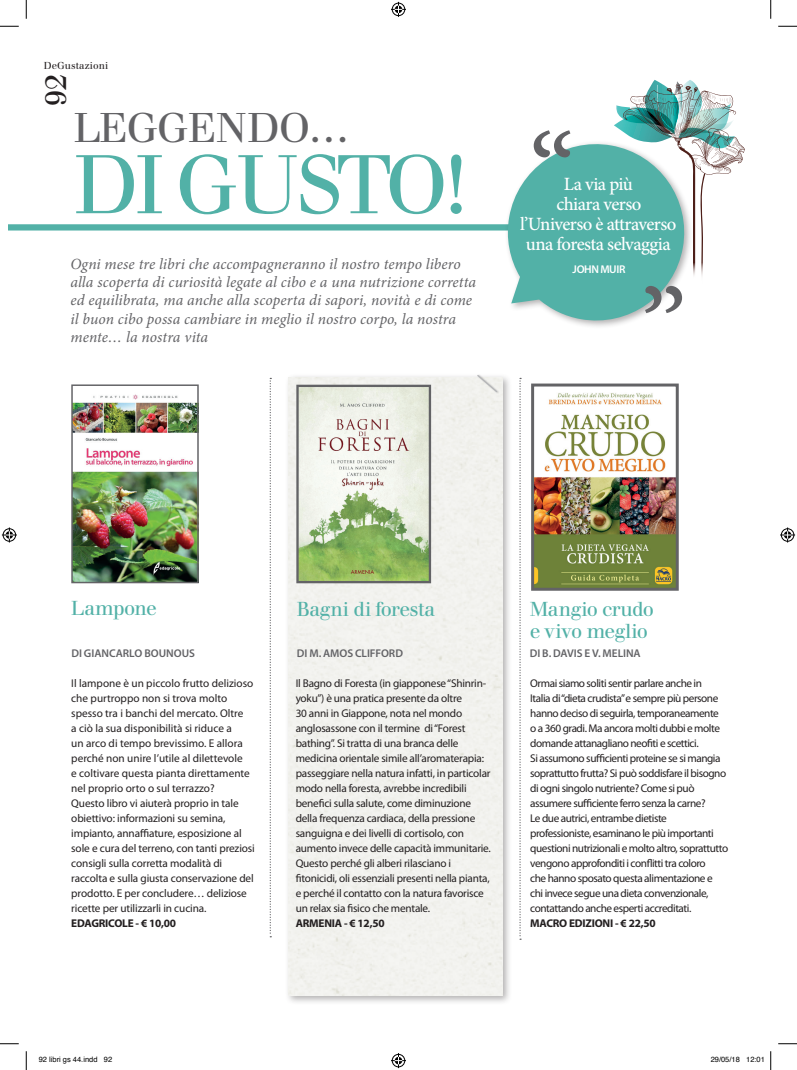
<style>
.page{position:relative;width:797px;height:1070px;background:#fff}
.page>*{position:absolute;margin:0;border:0;box-sizing:border-box;transform-origin:0 0}
.t1{font:500 112.5px "Minion Pro";color:#636366}
.t2{font:82.12px "Walbaum";letter-spacing:-.05em;color:#52b1a7}
.t3{font:41.12px "Walbaum";letter-spacing:-.03em;color:#636366}
.t4{font:30px "Walbaum";color:#231f20}
.t5{font:20px/21.8px "Walbaum";letter-spacing:-.025em;color:#52b1a7}
.t6{font:500 18.75px/20px "Minion Pro";letter-spacing:-.03em;color:#fff;text-align:center}
.t7{font:italic 15.5px/18.1px "Minion Pro";letter-spacing:.005em;color:#636366}
.t8{font:11.25px/15px "Myriad Pro";letter-spacing:-.02em;color:#231f20}
.t9{font:11.25px/15px "Myriad Pro";letter-spacing:-.04em;color:#231f20}
.t10{font:600 11.25px "Myriad Pro";color:#636366}
.t11{font:700 11.25px "Myriad Pro";letter-spacing:-.02em;color:#231f20}
.t12{font:600 11.25px "Myriad Pro";letter-spacing:-.03em;color:#fff}
.t13{font:10px "Walbaum";letter-spacing:.01em;color:#231f20}
.t14{font:7.5px "Helvetica";color:#000}
</style>
<div class="page">
<div style="left:284px;top:373px;width:228px;height:632px;background:#231f20;opacity:.35"></div>
<div style="left:289px;top:378px;width:214px;height:617px;background:#f2f2ee"></div>
<div style="left:476px;top:374px;width:23px;height:20px;background:#f1f1ed"></div>
<svg style="left:476px;top:374px;width:22px;height:19px"></svg>
<img style="left:614px;top:80px;width:130px;height:183px">
<div style="left:9px;top:224px;width:605px;height:6px;background:#52b1a7"></div>
<img style="left:299px;top:387px;width:129px;height:193px">
<div style="left:296px;top:384px;width:135px;height:199px;border:2px solid #636366"></div>
<img style="left:535px;top:393px;width:139px;height:193px">
<div style="left:531px;top:383px;width:147px;height:207px;border:3px solid #636366"></div>
<img style="left:73px;top:394px;width:124px;height:187px">
<div style="left:71px;top:384px;width:128px;height:199px;border:1px solid #636366"></div>
<svg style="left:270px;top:378px;width:1px;height:559px"></svg>
<svg style="left:519px;top:378px;width:2px;height:561px"></svg>
<div style="left:504px;top:140px;width:188px;height:189px;background:#fff"></div>
<svg style="left:505px;top:137px;width:186px;height:190px;fill:#52b1a7"></svg>
<svg style="left:0;top:25px;width:19px;height:2px"></svg>
<svg style="left:778px;top:25px;width:19px;height:2px"></svg>
<svg style="left:0;top:1043px;width:19px;height:1px"></svg>
<svg style="left:778px;top:1043px;width:19px;height:1px"></svg>
<svg style="left:25px;top:0;width:2px;height:19px"></svg>
<svg style="left:25px;top:1051px;width:2px;height:18px"></svg>
<svg style="left:770px;top:0;width:1px;height:19px"></svg>
<svg style="left:770px;top:1051px;width:1px;height:18px"></svg>
<svg style="left:391px;top:2px;width:15px;height:15px"></svg>
<svg style="left:391px;top:1053px;width:15px;height:15px"></svg>
<svg style="left:2px;top:527px;width:15px;height:15px"></svg>
<svg style="left:780px;top:527px;width:15px;height:15px"></svg>
<p class="t13" style="left:44px;top:60px;width:66px">DeGustazioni</p>
<h3 class="t4" style="left:39px;top:106px;width:34px;rotate:-90deg">92</h3>
<h3 class="t3" style="left:74px;top:104px;width:277px">LEGGENDO…</h3>
<h2 class="t2" style="left:74px;top:137px;width:394px">DI GUSTO!</h2>
<p class="t7" style="left:70px;top:255px;width:407px">Ogni mese tre libri che accompagneranno il nostro tempo libero alla scoperta di curiosità legate al cibo e a una nutrizione corretta ed equilibrata, ma anche alla scoperta di sapori, novità e di come il buon cibo possa cambiare in meglio il nostro corpo, la nostra mente… la nostra vita</p>
<h1 class="t1" style="left:529px;top:99px;width:47px">“</h1>
<h3 class="t6" style="left:520px;top:174px;width:158px">La via più<br>chiara verso l’Universo è attraverso una foresta selvaggia</h3>
<p class="t12" style="left:572px;top:262px;width:54px">JOHN MUIR</p>
<h1 class="t1" style="left:640px;top:254px;width:48px">”</h1>
<h3 class="t5" style="left:71px;top:597px;width:87px">Lampone</h3>
<p class="t10" style="left:71px;top:645px;width:125px">DI GIANCARLO BOUNOUS</p>
<p class="t8" style="left:71px;top:675px;width:185px">Il lampone è un piccolo frutto delizioso che purtroppo non si trova molto spesso tra i banchi del mercato. Oltre<br>a ciò la sua disponibilità si riduce a<br>un arco di tempo brevissimo. E allora perché non unire l’utile al dilettevole<br>e coltivare questa pianta direttamente nel proprio orto o sul terrazzo?<br>Questo libro vi aiuterà proprio in tale obiettivo: informazioni su semina, impianto, annaffiature, esposizione al sole e cura del terreno, con tanti preziosi consigli sulla corretta modalità di raccolta e sulla giusta conservazione del prodotto. E per concludere… deliziose ricette per utilizzarli in cucina.</p>
<p class="t11" style="left:71px;top:915px;width:106px">EDAGRICOLE - € 10,00</p>
<h3 class="t5" style="left:297px;top:598px;width:140px">Bagni di foresta</h3>
<p class="t10" style="left:297px;top:645px;width:108px">DI M. AMOS CLIFFORD</p>
<p class="t8" style="left:296px;top:675px;width:197px">Il Bagno di Foresta (in giapponese “Shinrin&shy;yoku”) è una pratica presente da oltre<br>30 anni in Giappone, nota nel mondo anglosassone con il termine di “Forest bathing”. Si tratta di una branca delle medicina orientale simile all’aromaterapia: passeggiare nella natura infatti, in particolar modo nella foresta, avrebbe incredibili benefici sulla salute, come diminuzione della frequenza cardiaca, della pressione sanguigna e dei livelli di cortisolo, con aumento invece delle capacità immunitarie.<br>Questo perché gli alberi rilasciano i fitonicidi, oli essenziali presenti nella pianta, e perché il contatto con la natura favorisce un relax sia fisico che mentale.</p>
<p class="t11" style="left:296px;top:915px;width:90px">ARMENIA - € 12,50</p>
<h3 class="t5" style="left:529px;top:598px;width:126px">Mangio crudo e vivo meglio</h3>
<p class="t10" style="left:530px;top:645px;width:112px">DI B. DAVIS E V. MELINA</p>
<p class="t9" style="left:530px;top:675px;width:199px">Ormai siamo soliti sentir parlare anche in<br>Italia di “dieta crudista”e sempre più persone hanno deciso di seguirla, temporaneamente<br>o a 360 gradi. Ma ancora molti dubbi e molte domande attanagliano neofiti e scettici.<br>Si assumono sufficienti proteine se si mangia soprattutto frutta? Si può soddisfare il bisogno di ogni singolo nutriente? Come si può assumere sufficiente ferro senza la carne?<br>Le due autrici, entrambe dietiste professioniste, esaminano le più importanti questioni nutrizionali e molto altro, soprattutto vengono approfonditi i conflitti tra coloro<br>che hanno sposato questa alimentazione e chi invece segue una dieta convenzionale, contattando anche esperti accreditati.</p>
<p class="t11" style="left:530px;top:915px;width:127px">MACRO EDIZIONI - € 22,50</p>
<p class="t14" style="left:39px;top:1054px;width:75px">92 libri gs 44.indd 92</p>
<p class="t14" style="left:710px;top:1054px;width:56px">29/05/18 12:01</p>
</div>
